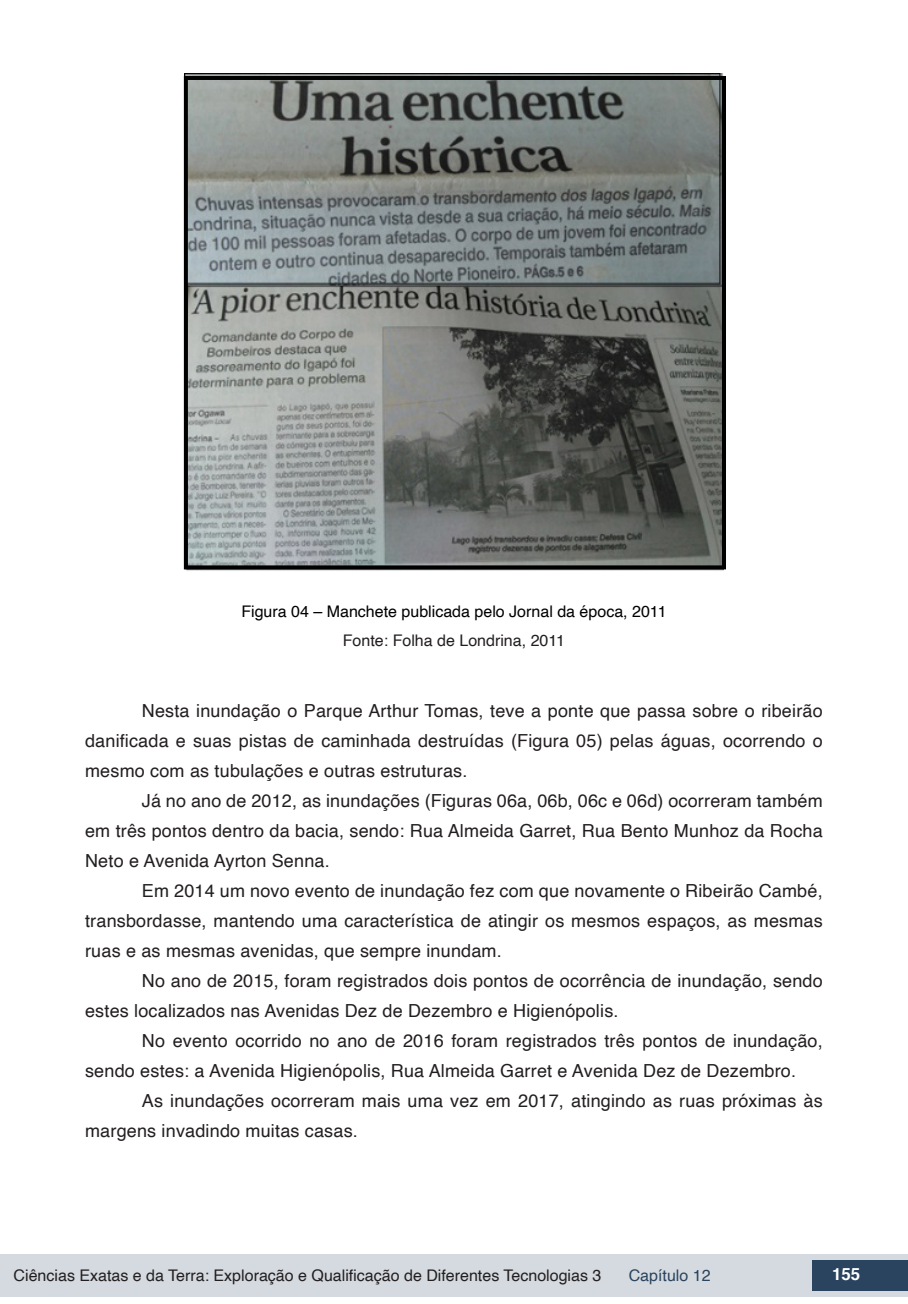
<style>
.page{position:relative;width:908px;height:1304px;background:#fff}
.page>*{position:absolute;margin:0;border:0;box-sizing:border-box;transform-origin:0 0}
.txt{font:18px/30px "Helvetica";letter-spacing:.01em;color:#231f20;text-align:justify}
.t1{font:700 16.8px "Helvetica";color:#fff}
.fonte_tab_gra_imag{font:16px "Helvetica";color:#231f20}
.info_tab_graf_imag{font:16px "Helvetica";color:#000}
.t2{font:16px "Helvetica";color:#2a435e}
</style>
<div class="page">
<div style="left:0;top:1254px;width:906px;height:43px;background:#d4dadf"></div>
<div style="left:812px;top:1261px;width:95px;height:30px;background:#2a435e"></div>
<img style="left:185px;top:74px;width:538px;height:497px">
<div style="left:184px;top:76px;width:541px;height:493px;border:4px solid #000"></div>
<p class="info_tab_graf_imag" style="left:241px;top:599px;width:426px">Figura 04 – Manchete publicada pelo Jornal da época, 2011</p>
<p class="fonte_tab_gra_imag" style="left:342px;top:628px;width:224px">Fonte: Folha de Londrina, 2011</p>
<p class="txt" style="left:85px;top:696px;width:738px;text-indent:57px">Nesta inundação o Parque Arthur Tomas, teve a ponte que passa sobre o ribeirão danificada e suas pistas de caminhada destruídas (Figura 05) pelas águas, ocorrendo o mesmo com as tubulações e outras estruturas.</p>
<p class="txt" style="left:85px;top:786px;width:738px;text-indent:57px">Já no ano de 2012, as inundações (Figuras 06a, 06b, 06c e 06d) ocorreram também em três pontos dentro da bacia, sendo: Rua Almeida Garret, Rua Bento Munhoz da Rocha Neto e Avenida Ayrton Senna.</p>
<p class="txt" style="left:85px;top:876px;width:738px;text-indent:57px">Em 2014 um novo evento de inundação fez com que novamente o Ribeirão Cambé, transbordasse, mantendo uma característica de atingir os mesmos espaços, as mesmas ruas e as mesmas avenidas, que sempre inundam.</p>
<p class="txt" style="left:85px;top:966px;width:738px;text-indent:57px">No ano de 2015, foram registrados dois pontos de ocorrência de inundação, sendo estes localizados nas Avenidas Dez de Dezembro e Higienópolis.</p>
<p class="txt" style="left:85px;top:1026px;width:738px;text-indent:57px">No evento ocorrido no ano de 2016 foram registrados três pontos de inundação, sendo estes: a Avenida Higienópolis, Rua Almeida Garret e Avenida Dez de Dezembro.</p>
<p class="txt" style="left:85px;top:1086px;width:738px;text-indent:57px">As inundações ocorreram mais uma vez em 2017, atingindo as ruas próximas às margens invadindo muitas casas.</p>
<p class="fonte_tab_gra_imag" style="left:14px;top:1263px;width:589px">Ciências Exatas e da Terra: Exploração e Qualificação de Diferentes Tecnologias 3</p>
<p class="t2" style="left:628px;top:1263px;width:83px">Capítulo 12</p>
<p class="t1" style="left:831px;top:1261px;width:30px">155</p>
</div>
